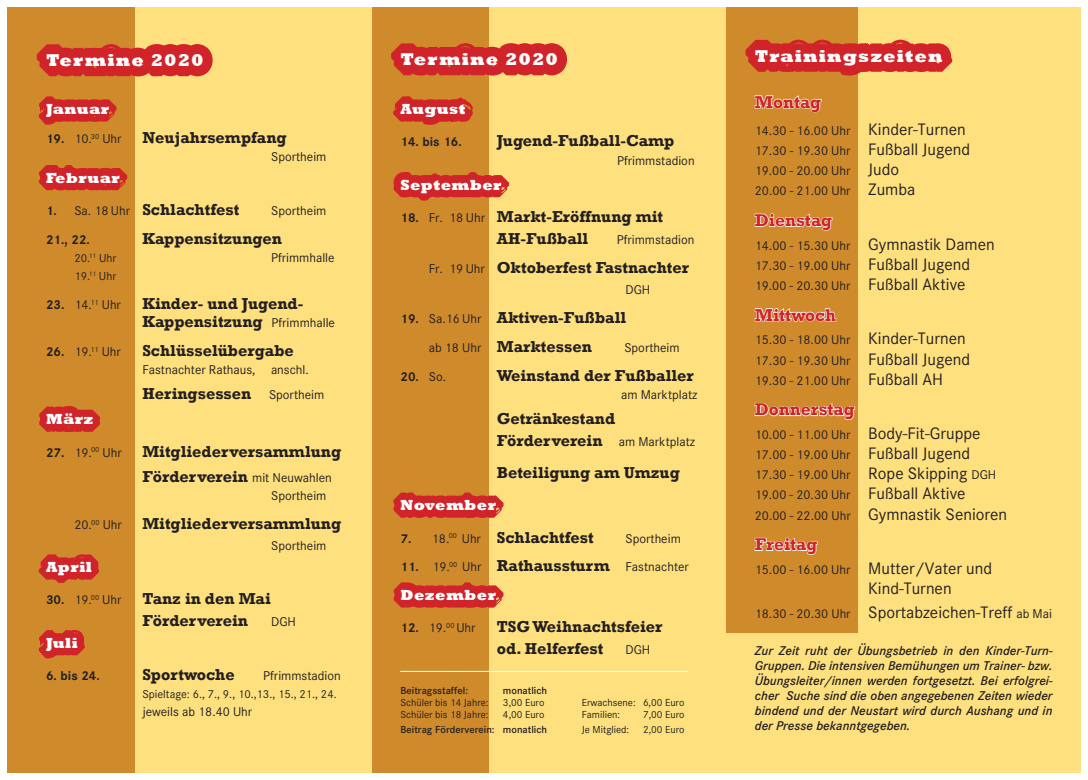
<style>
.page{position:relative;width:1088px;height:780px;background:#fff}
.page>*{position:absolute;margin:0;border:0;box-sizing:border-box;transform-origin:0 0}
.t1{font:700 17.5px "Rockwell";color:#d1232a}
.t2{font:800 17.5px "Rockwell";letter-spacing:.06em;color:#fff}
.t3{font:700 16.25px/21.6px "Rockwell";color:#231f20}
.t4{font:16.25px/20.1px "Corporate SBQ";color:#231f20}
.t5{font:800 15px "Rockwell";letter-spacing:.03em;color:#fff}
.t6{font:12.5px/20.1px "Corporate SBQ";color:#231f20}
.t7{font:italic 500 12.5px/15px "Corporate SBQ";color:#231f20;text-align:justify}
.t8{font:700 12.5px "Corporate SBQ";color:#231f20}
.t9{font:11.25px "Corporate SBQ";color:#231f20}
.t10{font:10px "Corporate SBQ";color:#231f20}
.t11{font:500 10px "Corporate SBQ";color:#231f20}
.s1{font-family:"Corporate SBQ";font-size:12.5px}
.s2{font-family:"Corporate SBQ";font-weight:400;font-size:12.5px}
.s3{font-size:16.25px}
.s4{font-size:12.5px}
.s5{font-weight:700}
.s6{font-weight:400}
.s7{font-family:"Rockwell";font-weight:700;font-size:16.25px}
</style>
<div class="page">
<div style="left:7px;top:7px;width:1074px;height:765px;background:#ffe07f"></div>
<div style="left:7px;top:7px;width:128px;height:765px;background:#cf8b2b"></div>
<div style="left:726px;top:7px;width:131px;height:625px;background:#cf8b2b"></div>
<svg style="left:754px;top:213px;width:79px;height:18px"></svg>
<svg style="left:754px;top:308px;width:83px;height:14px"></svg>
<svg style="left:754px;top:402px;width:102px;height:18px"></svg>
<svg style="left:754px;top:537px;width:64px;height:18px"></svg>
<div style="left:372px;top:7px;width:117px;height:765px;background:#cf8b2b"></div>
<svg style="left:39px;top:406px;width:62px;height:26px;background:#d0342a"></svg>
<svg style="left:38px;top:554px;width:61px;height:105px"></svg>
<svg style="left:36px;top:44px;width:177px;height:147px"></svg>
<svg style="left:745px;top:19px;width:208px;height:144px"></svg>
<svg style="left:391px;top:43px;width:176px;height:158px"></svg>
<svg style="left:393px;top:492px;width:121px;height:179px"></svg>
<hr style="left:400px;top:671px;width:288px;height:1px;background:#fff">
<h1 class="t2" style="left:46px;top:50px;width:159px">Termine 2020</h1>
<h1 class="t2" style="left:400px;top:49px;width:159px">Termine 2020</h1>
<h1 class="t2" style="left:755px;top:46px;width:189px">Trainingszeiten</h1>
<p class="t5" style="left:400px;top:100px;width:67px">August</p>
<p class="t8" style="left:400px;top:134px;width:63px">14. bis 16.</p>
<h2 class="t3" style="left:497px;top:130px;width:179px">Jugend-Fußball-Camp</h2>
<p class="t6" style="left:617px;top:150px;width:79px">Pfrimmstadion</p>
<p class="t5" style="left:400px;top:176px;width:102px">September</p>
<h2 class="t3" style="left:497px;top:206px;width:168px;text-indent:-96px"><span class="s1">18.</span> <span class="s2">Fr. 18 Uhr</span> Markt-Eröffnung mit<br>AH-Fußball</h2>
<h1 class="t1" style="left:755px;top:91px;width:68px">Montag</h1>
<p class="t6" style="left:755px;top:121px;width:217px">14.30 - 16.00 Uhr <span class="s3">Kinder-Turnen<br></span>17.30 - 19.30 Uhr <span class="s3">Fußball Jugend<br></span>19.00 - 20.00 Uhr <span class="s3">Judo<br></span>20.00 - 21.00 Uhr <span class="s3">Zumba</span></p>
<h1 class="t1" style="left:755px;top:210px;width:79px">Dienstag</h1>
<p class="t6" style="left:755px;top:235px;width:241px">14.00 - 15.30 Uhr <span class="s3">Gymnastik Damen<br></span>17.30 - 19.00 Uhr <span class="s3">Fußball Jugend<br></span>19.00 - 20.30 Uhr <span class="s3">Fußball Aktive</span></p>
<h1 class="t1" style="left:755px;top:304px;width:83px">Mittwoch</h1>
<p class="t6" style="left:755px;top:330px;width:217px">15.30 - 18.00 Uhr <span class="s3">Kinder-Turnen<br></span>17.30 - 19.30 Uhr <span class="s3">Fußball Jugend<br></span>19.30 - 21.00 Uhr <span class="s3">Fußball AH</span></p>
<h1 class="t1" style="left:755px;top:399px;width:101px">Donnerstag</h1>
<h2 class="t4" style="left:755px;top:423px;width:227px"><span class="s4">10.00 - 11.00 Uhr</span> Body-Fit-Gruppe</h2>
<p class="t6" style="left:755px;top:445px;width:243px">17.00 - 19.00 Uhr <span class="s3">Fußball Jugend<br></span>17.30 - 19.00 Uhr <span class="s3">Rope Skipping</span> DGH<br>19.00 - 20.30 Uhr <span class="s3">Fußball Aktive</span></p>
<h2 class="t4" style="left:755px;top:504px;width:254px"><span class="s4">20.00 - 22.00 Uhr</span> Gymnastik Senioren</h2>
<h1 class="t1" style="left:755px;top:534px;width:64px">Freitag</h1>
<h2 class="t4" style="left:868px;top:558px;width:125px;text-indent:-113px"><span class="s4">15.00 - 16.00 Uhr</span> Mutter/Vater und<br>Kind-Turnen</h2>
<h2 class="t4" style="left:755px;top:602px;width:299px"><span class="s4">18.30 - 20.30 Uhr</span> Sportabzeichen-Treff <span class="s4">ab Mai</span></h2>
<p class="t7" style="left:755px;top:643px;width:299px">Zur Zeit ruht der Übungsbetrieb in den Kinder-Turn-Gruppen. Die intensiven Bemühungen um Trainer- bzw.<br>Übungsleiter/innen werden fortgesetzt. Bei erfolgrei&shy;cher Suche sind die oben angegebenen Zeiten wieder bindend und der Neustart wird durch Aushang und in der Presse bekanntgegeben.</p>
<p class="t5" style="left:46px;top:100px;width:64px">Januar</p>
<p class="t6" style="left:46px;top:129px;width:77px"><span class="s5">19.</span> 10.<sup>30</sup> Uhr</p>
<h2 class="t3" style="left:142px;top:127px;width:146px">Neujahrsempfang</h2>
<p class="t6" style="left:271px;top:147px;width:57px">Sportheim</p>
<p class="t5" style="left:46px;top:169px;width:75px">Februar</p>
<h2 class="t3" style="left:46px;top:199px;width:195px"><span class="s1">1.</span> <span class="s2">Sa. 18 Uhr</span> Schlachtfest</h2>
<p class="t6" style="left:271px;top:201px;width:57px">Sportheim</p>
<p class="t8" style="left:46px;top:232px;width:45px">21., 22.</p>
<h2 class="t3" style="left:142px;top:227px;width:141px">Kappensitzungen</h2>
<p class="t9" style="left:74px;top:251px;width:43px">20.<sup>11</sup> Uhr</p>
<p class="t6" style="left:271px;top:247px;width:65px">Pfrimmhalle</p>
<p class="t9" style="left:74px;top:269px;width:43px">19.<sup>11</sup> Uhr</p>
<p class="t6" style="left:46px;top:294px;width:76px"><span class="s5">23.</span> 14.<sup>11</sup> Uhr</p>
<h2 class="t3" style="left:142px;top:294px;width:194px;line-height:18.1px">Kinder- und Jugend-<br>Kappensitzung <span class="s2">Pfrimmhalle</span></h2>
<p class="t6" style="left:46px;top:341px;width:76px"><span class="s5">26.</span> 19.<sup>11</sup> Uhr</p>
<h2 class="t3" style="left:142px;top:339px;width:153px">Schlüsselübergabe</h2>
<p class="t6" style="left:142px;top:359px;width:115px">Fastnachter Rathaus,</p>
<p class="t6" style="left:271px;top:359px;width:39px">anschl.</p>
<h2 class="t3" style="left:142px;top:383px;width:183px">Heringsessen <span class="s2">Sportheim</span></h2>
<p class="t5" style="left:46px;top:410px;width:49px">März</p>
<p class="t6" style="left:46px;top:442px;width:77px"><span class="s5">27.</span> 19.<sup>00</sup> Uhr</p>
<h2 class="t3" style="left:142px;top:438px;width:200px;line-height:25.2px">Mitgliederversammlung<br>Förderverein <span class="s2">mit Neuwahlen</span></h2>
<p class="t6" style="left:271px;top:485px;width:57px">Sportheim</p>
<p class="t6" style="left:74px;top:514px;width:49px">20.<sup>00</sup> Uhr</p>
<h2 class="t3" style="left:142px;top:512px;width:200px">Mitgliederversammlung</h2>
<p class="t6" style="left:271px;top:536px;width:57px">Sportheim</p>
<p class="t5" style="left:46px;top:558px;width:47px">April</p>
<p class="t6" style="left:46px;top:590px;width:77px"><span class="s5">30.</span> 19.<sup>00</sup> Uhr</p>
<h2 class="t3" style="left:142px;top:588px;width:130px">Tanz in den Mai<br>Förderverein</h2>
<p class="t6" style="left:617px;top:229px;width:79px">Pfrimmstadion</p>
<h2 class="t3" style="left:429px;top:256px;width:262px"><span class="s2">Fr. 19 Uhr</span> Oktoberfest Fastnachter</h2>
<p class="t6" style="left:625px;top:280px;width:26px">DGH</p>
<h2 class="t3" style="left:400px;top:303px;width:227px;line-height:28.8px;text-align:center"><span class="s1">19.</span> <span class="s2">Sa.16 Uhr</span> Aktiven-Fußball <span class="s2">ab 18 Uhr</span> Marktessen</h2>
<p class="t6" style="left:624px;top:337px;width:57px">Sportheim</p>
<p class="t8" style="left:400px;top:368px;width:47px">20. <span class="s6">So.</span></p>
<h2 class="t3" style="left:497px;top:364px;width:199px">Weinstand der Fußballer</h2>
<p class="t6" style="left:621px;top:384px;width:78px">am Marktplatz</p>
<h2 class="t3" style="left:497px;top:407px;width:200px">Getränkestand<br>Förderverein <span class="s2">am Marktplatz</span></h2>
<h2 class="t3" style="left:497px;top:461px;width:185px">Beteiligung am Umzug</h2>
<p class="t5" style="left:400px;top:496px;width:97px">November</p>
<h2 class="t3" style="left:400px;top:526px;width:195px"><span class="s1">7.</span> <span class="s2">18.</span><sup>00</sup> <span class="s2">Uhr</span> Schlachtfest</h2>
<p class="t6" style="left:625px;top:528px;width:57px">Sportheim</p>
<p class="t6" style="left:400px;top:557px;width:290px"><span class="s5">11.</span> 19.<sup>00</sup> Uhr <span class="s7">Rathaussturm</span> Fastnachter</p>
<p class="t5" style="left:400px;top:586px;width:97px">Dezember</p>
<p class="t6" style="left:400px;top:618px;width:77px"><span class="s5">12.</span> 19.<sup>00</sup> Uhr</p>
<h2 class="t3" style="left:497px;top:616px;width:167px">TSG Weihnachtsfeier od. Helferfest</h2>
<p class="t6" style="left:271px;top:611px;width:26px">DGH</p>
<p class="t5" style="left:46px;top:634px;width:33px">Juli</p>
<p class="t8" style="left:46px;top:668px;width:55px">6. bis 24.</p>
<h2 class="t3" style="left:142px;top:663px;width:94px">Sportwoche</h2>
<p class="t6" style="left:263px;top:665px;width:79px">Pfrimmstadion</p>
<p class="t9" style="left:142px;top:687px;width:196px">Spieltage: 6., 7., 9., 10.,13., 15., 21., 24.</p>
<p class="t6" style="left:142px;top:702px;width:111px">jeweils ab 18.40 Uhr</p>
<p class="t6" style="left:625px;top:639px;width:26px">DGH</p>
<p class="t11" style="left:400px;top:684px;width:69px">Beitragsstaffel:</p>
<p class="t11" style="left:503px;top:684px;width:46px">monatlich</p>
<p class="t10" style="left:400px;top:696px;width:90px">Schüler bis 14 Jahre:</p>
<p class="t10" style="left:503px;top:696px;width:43px">3,00 Euro</p>
<p class="t10" style="left:582px;top:696px;width:104px">Erwachsene: 6,00 Euro</p>
<p class="t10" style="left:400px;top:708px;width:90px">Schüler bis 18 Jahre:</p>
<p class="t10" style="left:503px;top:708px;width:43px">4,00 Euro</p>
<p class="t10" style="left:582px;top:708px;width:40px">Familien:</p>
<p class="t10" style="left:643px;top:708px;width:43px">7,00 Euro</p>
<p class="t11" style="left:400px;top:723px;width:148px">Beitrag Förderverein: monatlich</p>
<p class="t10" style="left:582px;top:724px;width:49px">Je Mitglied:</p>
<p class="t10" style="left:643px;top:724px;width:43px">2,00 Euro</p>
</div>
